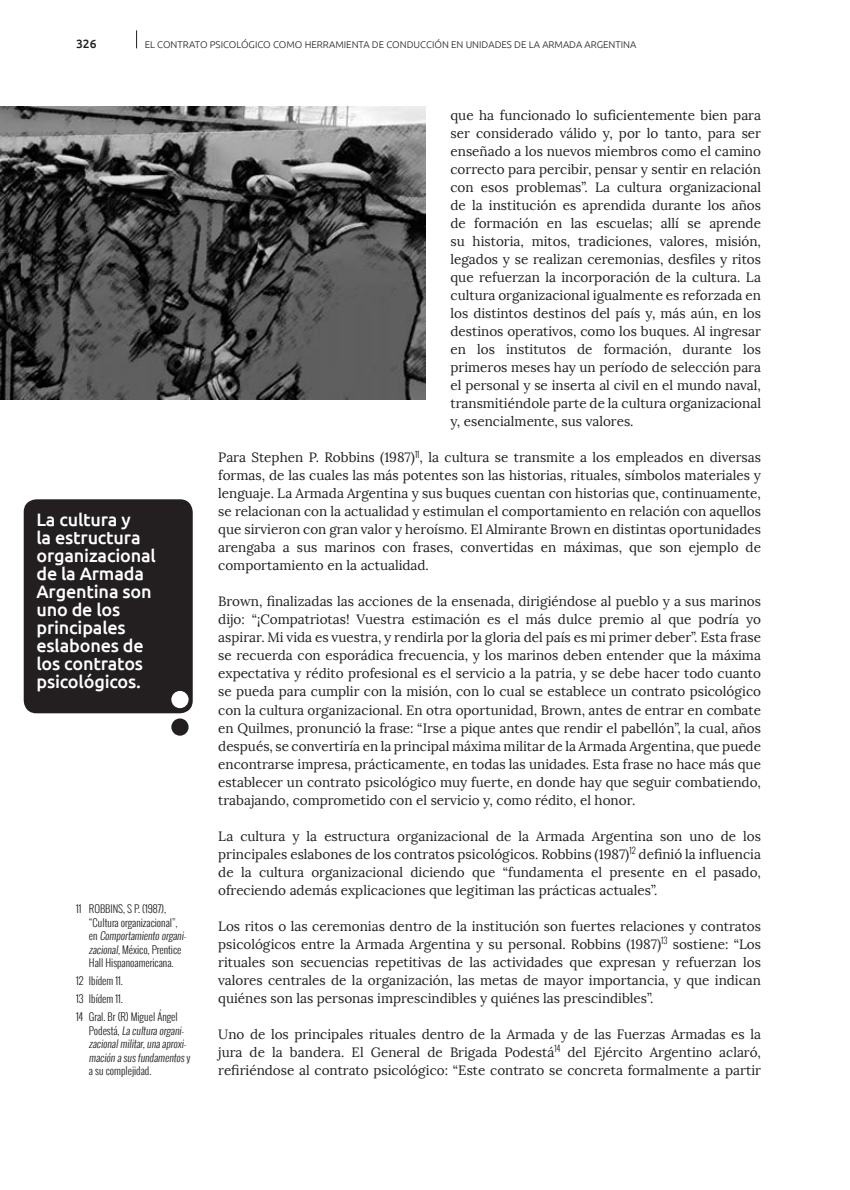
<style>
.page{position:relative;width:850px;height:1190px;background:#fff}
.page>*{position:absolute;margin:0;border:0;box-sizing:border-box;transform-origin:0 0}
.t1{font:500 18px/18px "Ubuntu";letter-spacing:-.01em;color:#fff}
.t2{font:13.5px/18px "Lora";color:#231f20;text-align:justify}
.t3{font:500 12px "Ubuntu";color:#231f20}
.t4{font:300 10.5px/13.5px "Oswald";color:#231f20}
.t5{font:300 9.75px "Ubuntu";color:#231f20}
</style>
<div class="page">
<svg style="left:136px;top:30px;width:1px;height:18px"></svg>
<img style="left:0;top:107px;width:425px;height:293px">
<div style="left:24px;top:499px;width:169px;height:214px;background:#231f20;border-radius:13px"></div>
<div style="left:171px;top:718px;width:18px;height:18px;background:#231f20;border-radius:50%"></div>
<div style="left:171px;top:691px;width:18px;height:17px;background:#fff;border-radius:50%"></div>
<p class="t3" style="left:76px;top:37px;width:22px">326</p>
<p class="t5" style="left:145px;top:39px;width:493px">EL CONTRATO PSICOLÓGICO COMO HERRAMIENTA DE CONDUCCIÓN EN UNIDADES DE LA ARMADA ARGENTINA</p>
<h1 class="t1" style="left:36px;top:510px;width:121px">La cultura y<br>la estructura organizacional de la Armada<br>Argentina son uno de los principales eslabones de los contratos psicológicos.</h1>
<p class="t4" style="left:89px;top:902px;width:101px;text-indent:-13px">11 ROBBINS, S P. (1987), “Cultura organizacional”,<br>e n Comportamiento organi&shy;zacional, México, Prentice<br>Hall Hispanoamericana.</p>
<p class="t4" style="left:76px;top:972px;width:103px;line-height:18px">12 Ibídem 11.<br>13 Ibídem 11.<br>14 Gral. Br (R) Miguel Ángel</p>
<p class="t4" style="left:89px;top:1023px;width:103px">Po d e stá , La cultura organi&shy;zacionalmilitar,una aproxi&shy;mación a susfundamentosy a su complejidad.</p>
<p class="t2" style="left:450px;top:107px;width:312px">que ha funcionado lo suficientemente bien para ser considerado válido y, por lo tanto, para ser enseñado a los nuevos miembros como el camino correcto para percibir, pensar y sentir en relación con esos problemas”. La cultura organizacional de la institución es aprendida durante los años de formación en las escuelas; allí se aprende su historia, mitos, tradiciones, valores, misión, legados y se realizan ceremonias, desfiles y ritos que refuerzan la incorporación de la cultura. La cultura organizacional igualmente es reforzada en los distintos destinos del país y, más aún, en los destinos operativos, como los buques. Al ingresar en los institutos de formación, durante los primeros meses hay un período de selección para el personal y se inserta al civil en el mundo naval, transmitiéndole parte de la cultura organizacional y, esencialmente, sus valores.</p>
<p class="t2" style="left:218px;top:449px;width:544px">Para Stephen P. Robbins (1987)<sup>11</sup>, la cultura se transmite a los empleados en diversas formas, de las cuales las más potentes son las historias, rituales, símbolos materiales y lenguaje. La Armada Argentina y sus buques cuentan con historias que, continuamente, se relacionan con la actualidad y estimulan el comportamiento en relación con aquellos que sirvieron con gran valor y heroísmo. El Almirante Brown en distintas oportunidades arengaba a sus marinos con frases, convertidas en máximas, que son ejemplo de comportamiento en la actualidad.</p>
<p class="t2" style="left:218px;top:593px;width:544px">Brown, finalizadas las acciones de la ensenada, dirigiéndose al pueblo y a sus marinos dijo: “¡Compatriotas! Vuestra estimación es el más dulce premio al que podría yo aspirar. Mi vida es vuestra, y rendirla por la gloria del país es mi primer deber”. Esta frase se recuerda con esporádica frecuencia, y los marinos deben entender que la máxima expectativa y rédito profesional es el servicio a la patria, y se debe hacer todo cuanto se pueda para cumplir con la misión, con lo cual se establece un contrato psicológico con la cultura organizacional. En otra oportunidad, Brown, antes de entrar en combate en Quilmes, pronunció la frase: “Irse a pique antes que rendir el pabellón”, la cual, años después, se convertiría en la principal máxima militar de la Armada Argentina, que puede encontrarse impresa, prácticamente, en todas las unidades. Esta frase no hace más que establecer un contrato psicológico muy fuerte, en donde hay que seguir combatiendo, trabajando, comprometido con el servicio y, como rédito, el honor.</p>
<p class="t2" style="left:218px;top:827px;width:544px">La cultura y la estructura organizacional de la Armada Argentina son uno de los principales eslabones de los contratos psicológicos. Robbins (1987)<sup>12</sup> definió la influencia de la cultura organizacional diciendo que “fundamenta el presente en el pasado, ofreciendo además explicaciones que legitiman las prácticas actuales”.</p>
<p class="t2" style="left:218px;top:917px;width:544px">Los ritos o las ceremonias dentro de la institución son fuertes relaciones y contratos psicológicos entre la Armada Argentina y su personal. Robbins (1987)<sup>13</sup> sostiene: “Los rituales son secuencias repetitivas de las actividades que expresan y refuerzan los valores centrales de la organización, las metas de mayor importancia, y que indican quiénes son las personas imprescindibles y quiénes las prescindibles”.</p>
<p class="t2" style="left:218px;top:1025px;width:544px">Uno de los principales rituales dentro de la Armada y de las Fuerzas Armadas es la jura de la bandera. El General de Brigada Podestá<sup>14</sup> del Ejército Argentino aclaró, refiriéndose al contrato psicológico: “Este contrato se concreta formalmente a partir</p>
</div>
